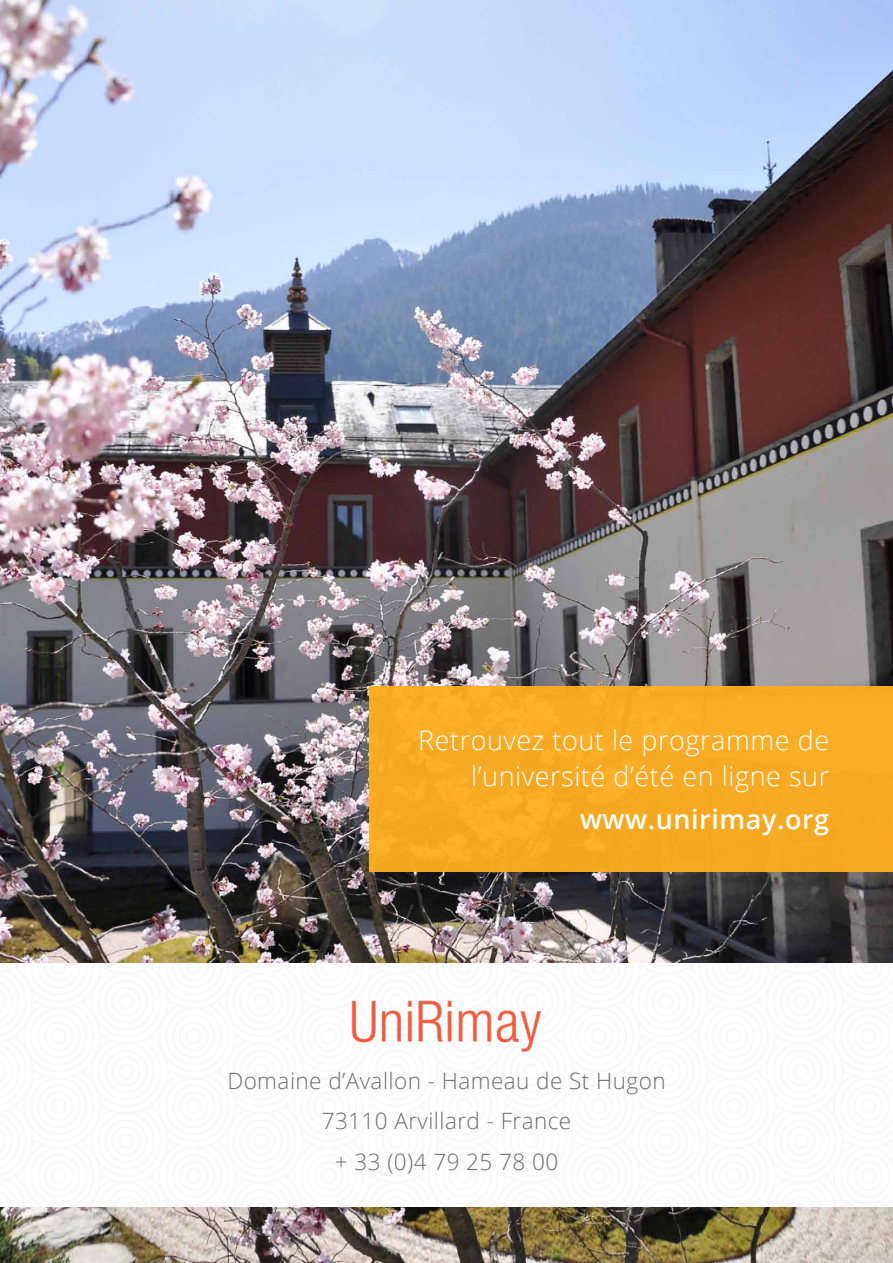
<style>
.page{position:relative;width:893px;height:1263px;background:#fff}
.page>*{position:absolute;margin:0;border:0;box-sizing:border-box;transform-origin:0 0}
.t1{font:300 27px/36px "Open Sans";letter-spacing:.02em;color:#fff;text-align:right}
.t2{font:600 27px "Open Sans";letter-spacing:.02em;color:#fff}
.t3{font:300 22.5px/40.5px "Open Sans";letter-spacing:.02em;color:#6d6d6d;text-align:center}
</style>
<div class="page">
<img style="left:0;top:0;width:893px;height:1263px">
<img style="left:0;top:963px;width:893px;height:243px">
<div style="left:370px;top:687px;width:523px;height:185px;background:#f7aa23"></div>
<img style="left:343px;top:978px;width:208px;height:96px">
<p class="t1" style="left:418px;top:721px;width:413px">Retrouvez tout le programme de l’université d’été en ligne sur</p>
<p class="t2" style="left:580px;top:801px;width:251px">www.unirimay.org</p>
<p class="t3" style="left:227px;top:1060px;width:440px">Domaine d’Avallon - Hameau de St H ugon<br>73110 Arvillard - France<br>+ 33 (0)4 79 25 78 00</p>
</div>
